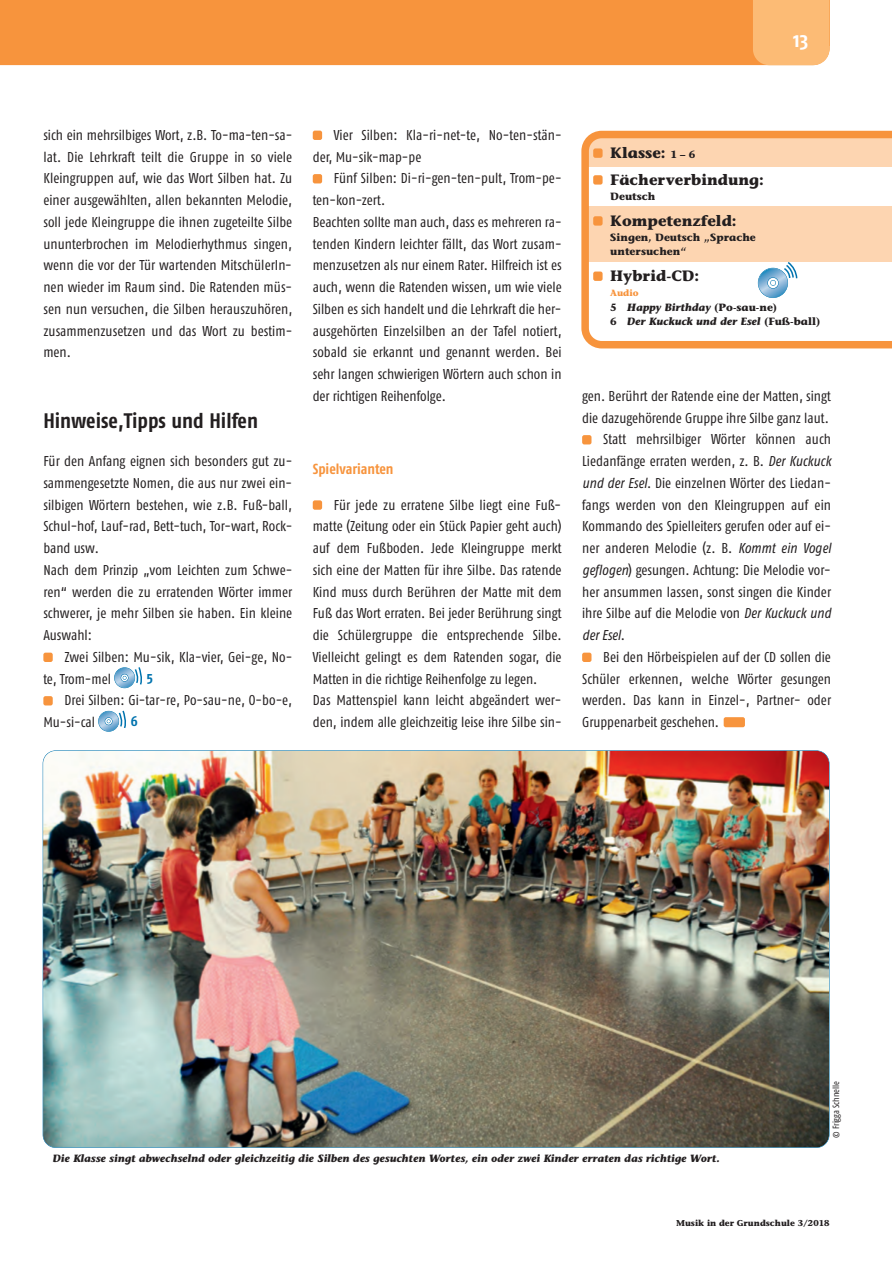
<style>
.page{position:relative;width:892px;height:1263px;background:#fff}
.page>*{position:absolute;margin:0;border:0;box-sizing:border-box;transform-origin:0 0}
.t1{font:700 21px "Fago Co";color:#231f20}
.t2{font:700 21px "Fago Co";color:#fff}
.t3{font:700 15px/26.8px "Stone Informal";color:#231f20}
.t4{font:700 14.55px "Fago Co";color:#f7943d}
.t5{font:14.25px/21.8px "Fago Co";color:#231f20}
.t6{font:italic 14.25px "Fago Co";color:#231f20}
.t7{font:700 14.25px "Fago Co";color:#0073ae}
.t8{font:italic 700 10.5px/14.2px "Stone Informal";color:#231f20}
.t9{font:700 10.5px/14.2px "Stone Informal";color:#231f20}
.t10{font:9px "Fago Co";color:#231f20}
.t11{font:700 9px "Stone Informal";color:#f7943d}
.t12{font:700 8.55px "Stone Informal";color:#231f20}
.s1{font-size:10.5px}
.s2{font-style:normal}
.s3{font-style:italic}
</style>
<div class="page">
<svg style="left:581px;top:131px;width:311px;height:217px"></svg>
<div style="left:593px;top:272px;width:9px;height:9px;background:#f7943d;border-radius:2px"></div>
<div style="left:593px;top:216px;width:9px;height:10px;background:#f7943d;border-radius:2px"></div>
<div style="left:593px;top:175px;width:9px;height:10px;background:#f7943d;border-radius:2px"></div>
<div style="left:593px;top:148px;width:9px;height:10px;background:#f7943d;border-radius:2px"></div>
<div style="left:757px;top:268px;width:31px;height:30px;border:1px solid #0073ae;border-radius:50%"></div>
<svg style="left:758px;top:259px;width:41px;height:39px"></svg>
<div style="left:43px;top:653px;width:10px;height:9px;background:#f7943d;border-radius:2px"></div>
<div style="left:114px;top:667px;width:21px;height:21px;border:1px solid #0073ae;border-radius:50%"></div>
<svg style="left:115px;top:667px;width:27px;height:21px"></svg>
<div style="left:43px;top:696px;width:10px;height:9px;background:#f7943d;border-radius:2px"></div>
<div style="left:98px;top:711px;width:21px;height:21px;border:1px solid #0073ae;border-radius:50%"></div>
<svg style="left:99px;top:710px;width:27px;height:21px"></svg>
<div style="left:313px;top:174px;width:9px;height:9px;background:#f7943d;border-radius:2px"></div>
<div style="left:313px;top:500px;width:9px;height:10px;background:#f7943d;border-radius:2px"></div>
<div style="left:313px;top:131px;width:9px;height:9px;background:#f7943d;border-radius:2px"></div>
<div style="left:723px;top:717px;width:22px;height:10px;background:#f7943d;border-radius:2px"></div>
<div style="left:582px;top:653px;width:9px;height:9px;background:#f7943d;border-radius:2px"></div>
<div style="left:582px;top:435px;width:9px;height:9px;background:#f7943d;border-radius:2px"></div>
<img style="left:43px;top:751px;width:786px;height:396px;border-radius:13px">
<div style="left:43px;top:0;width:710px;height:65px;background:#f7943d"></div>
<div style="left:753px;top:0;width:76px;height:65px;background:#fcbb75"></div>
<div style="left:0;top:0;width:43px;height:65px;background:#f7943d"></div>
<h1 class="t2" style="left:793px;top:27px;width:17px">13</h1>
<p class="t5" style="left:43px;top:124px;width:250px;text-align:justify">sich ein mehrsilbiges Wort, z.B. To-ma-ten-sa&shy;lat. Die Lehrkraft teilt die Gruppe in so viele Kleingruppen auf, wie das Wort Silben hat. Zu einer ausgewählten, allen bekannten Melodie, soll jede Kleingruppe die ihnen zugeteilte Silbe ununterbrochen im Melodierhythmus singen, wenn die vor der Tür wartenden MitschülerIn&shy;nen wieder im Raum sind. Die Ratenden müs&shy;sen nun versuchen, die Silben herauszuhören, zusammenzusetzen und das Wort zu bestim&shy;men.</p>
<h1 class="t1" style="left:43px;top:408px;width:216px">Hinweise,Tipps und Hilfen</h1>
<p class="t5" style="left:43px;top:450px;width:250px">Für den Anfang eignen sich besonders gut zu&shy;sammengesetzte Nomen, die aus nur zwei ein&shy;silbigen Wörtern bestehen, wie z.B. Fuß-ball, Schul-hof, Lauf-rad, Bett-tuch, Tor-wart, Rock&shy;band usw.<br>Nach dem Prinzip „vom Leichten zum Schwe&shy;ren“ werden die zu erratenden Wörter immer schwerer, je mehr Silben sie haben. Ein kleine Auswahl:</p>
<p class="t5" style="left:43px;top:646px;width:250px;text-indent:21px">Zwei Silben: Mu-sik, Kla-vier, Gei-ge, No&shy;te, Trom-mel</p>
<p class="t7" style="left:147px;top:669px;width:8px">5</p>
<p class="t5" style="left:43px;top:689px;width:250px;text-indent:21px">Drei Silben: Gi-tar-re, Po-sau-ne, O-bo-e,<br>Mu-si-cal</p>
<p class="t7" style="left:131px;top:712px;width:8px">6</p>
<p class="t5" style="left:313px;top:124px;width:250px;text-indent:21px">Vier Silben: Kla-ri-net-te, No-ten-stän&shy;der, Mu-sik-map-pe</p>
<p class="t5" style="left:313px;top:167px;width:250px;text-indent:21px">Fünf Silben: Di-ri-gen-ten-pult, Trom-pe&shy;ten-kon-zert.<br>Beachten sollte man auch, dass es mehreren ra&shy;tenden Kindern leichter fällt, das Wort zusam&shy;menzusetzen als nur einem Rater. Hilfreich ist es auch, wenn die Ratenden wissen, um wie viele Silben es sich handelt und die Lehrkraft die her&shy;ausgehörten Einzelsilben an der Tafel notiert, sobald sie erkannt und genannt werden. Bei sehr langen schwierigen Wörtern auch schon in der richtigen Reihenfolge.</p>
<p class="t4" style="left:313px;top:461px;width:82px">Spielvarianten</p>
<p class="t5" style="left:313px;top:494px;width:250px;text-indent:21px">Für jede zu erratene Silbe liegt eine Fuß&shy;matte (Zeitung oder ein Stück Papier geht auch) auf dem Fußboden. Jede Kleingruppe merkt sich eine der Matten für ihre Silbe. Das ratende Kind muss durch Berühren der Matte mit dem Fuß das Wort erraten. Bei jeder Berührung singt die Schülergruppe die entsprechende Silbe.<br>Vielleicht gelingt es dem Ratenden sogar, die Matten in die richtige Reihenfolge zu legen.<br>Das Mattenspiel kann leicht abgeändert wer&shy;den, indem alle gleichzeitig leise ihre Silbe sin-</p>
<p class="t3" style="left:610px;top:141px;width:155px">Klasse: <span class="s1">1 – 6<br></span>Fächerverbindung:</p>
<p class="t9" style="left:610px;top:190px;width:47px">Deutsch</p>
<p class="t3" style="left:610px;top:209px;width:128px">Kompetenzfeld:</p>
<p class="t9" style="left:610px;top:231px;width:147px">Singen, Deutsch „Sprache untersuchen“</p>
<p class="t3" style="left:610px;top:264px;width:91px">Hybrid-CD:</p>
<p class="t11" style="left:610px;top:289px;width:30px">Audio</p>
<p class="t8" style="left:610px;top:302px;width:212px"><span class="s2">5</span> Happy Birthday <span class="s2">(Po-sau-ne)<br>6</span> Der Kuckuck und der Esel <span class="s2">(Fuß-ball)</span></p>
<p class="t5" style="left:582px;top:385px;width:250px">gen. Berührt der Ratende eine der Matten, singt</p>
<p class="t5" style="left:582px;top:407px;width:248px">die dazugehörende Gruppe ihre Silbe ganz laut.</p>
<p class="t5" style="left:603px;top:428px;width:229px">Statt mehrsilbiger Wörter können auch</p>
<p class="t5" style="left:582px;top:450px;width:250px">Liedanfänge erraten werden, z. B. <span class="s3">Der Kuckuck</span></p>
<p class="t5" style="left:582px;top:472px;width:250px"><span class="s3">und der Esel</span>. Die einzelnen Wörter des Liedan-</p>
<p class="t5" style="left:582px;top:494px;width:250px">fangs werden von den Kleingruppen auf ein</p>
<p class="t5" style="left:582px;top:515px;width:250px">Kommando des Spielleiters gerufen oder auf ei-</p>
<p class="t5" style="left:582px;top:537px;width:250px">ner anderen Melodie (z. B. <span class="s3">Kommt ein Vogel</span></p>
<p class="t5" style="left:582px;top:559px;width:250px"><span class="s3">geflogen</span>) gesungen. Achtung: Die Melodie vor-</p>
<p class="t5" style="left:582px;top:581px;width:250px">her ansummen lassen, sonst singen die Kinder</p>
<p class="t5" style="left:582px;top:602px;width:250px">ihre Silbe auf die Melodie von <span class="s3">Der Kuckuck und</span></p>
<p class="t6" style="left:582px;top:630px;width:44px">der Esel<span class="s2">.</span></p>
<p class="t5" style="left:603px;top:646px;width:229px">Bei den Hörbeispielen auf der CD sollen die</p>
<p class="t5" style="left:582px;top:668px;width:250px">Schüler erkennen, welche Wörter gesungen</p>
<p class="t5" style="left:582px;top:689px;width:250px">werden. Das kann in Einzel-, Partner- oder</p>
<p class="t5" style="left:582px;top:711px;width:138px">Gruppenarbeit geschehen.</p>
<p class="t10" style="left:831px;top:1138px;width:58px;rotate:-90deg">© Frigga Schnelle</p>
<p class="t8" style="left:53px;top:1153px;width:668px">Die Klasse singt abwechselnd oder gleichzeitig die Silben des gesuchten Wortes, ein oder zwei Kinder erraten das richtige Wort.</p>
<p class="t12" style="left:676px;top:1219px;width:155px">Musik in der Grundschule 3/2018</p>
</div>
